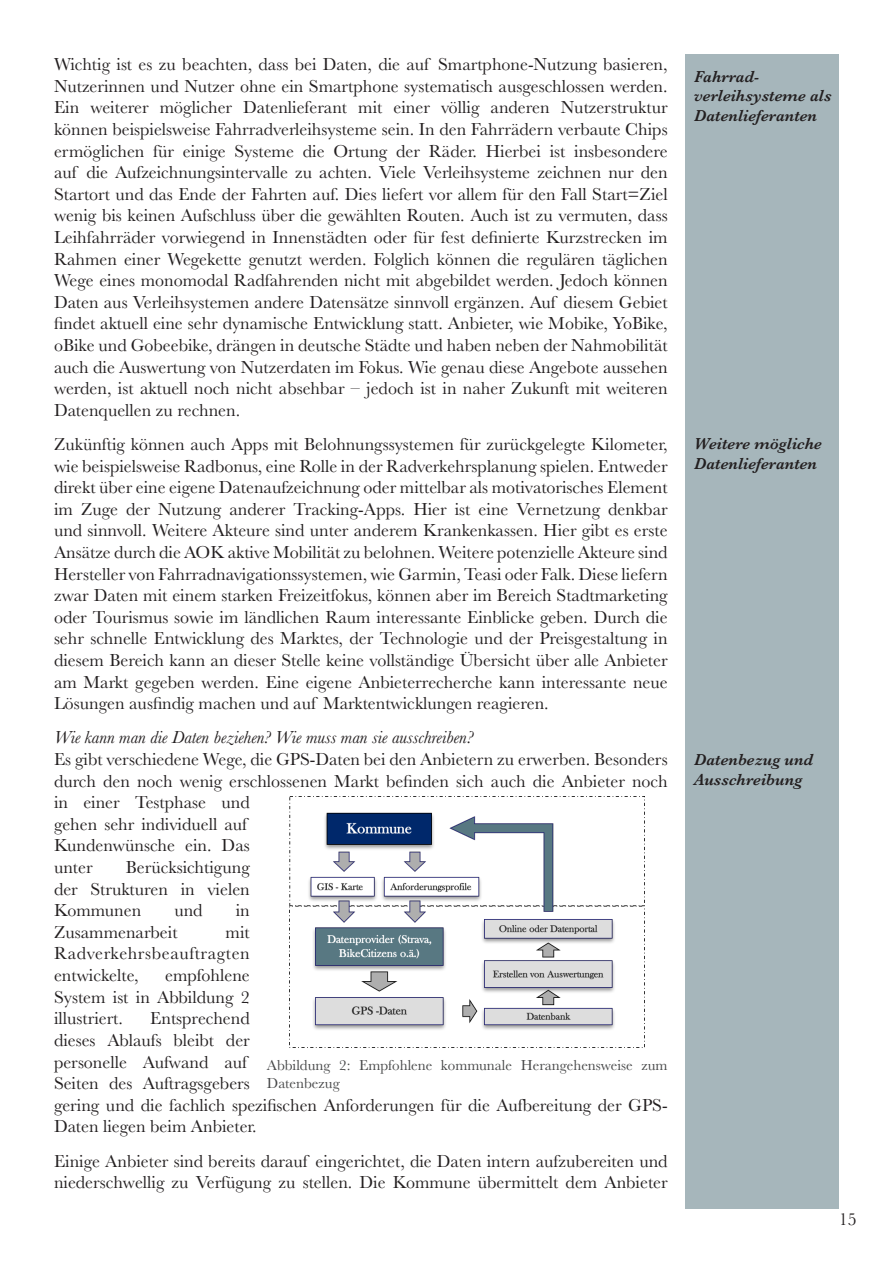
<style>
.page{position:relative;width:893px;height:1263px;background:#fff}
.page>*{position:absolute;margin:0;border:0;box-sizing:border-box;transform-origin:0 0}
.t1{font:18px/21.6px "Baskerville";color:#231f20;text-align:justify}
.t2{font:italic 18px "Baskerville";color:#231f20}
.t3{font:italic 600 16.5px/19.8px "Baskerville";color:#231f20}
.t4{font:15px/18px "Baskerville";color:#464748}
</style>
<div class="page">
<div style="left:686px;top:54px;width:153px;height:1155px;background:#a6b6bb"></div>
<img style="left:290px;top:797px;width:354px;height:251px">
<p class="t1" style="left:54px;top:53px;width:615px">Wichtig ist es zu beachten, dass bei Daten, die auf Smartphone-Nutzung basieren, Nutzerinnen und Nutzer ohne ein Smartphone systematisch ausgeschlossen werden.<br>Ein weiterer möglicher Datenlieferant mit einer völlig anderen Nutzerstruktur können beispielsweise Fahrradverleihsysteme sein. In den Fahrrädern verbaute Chips ermöglichen für einige Systeme die Ortung der Räder. Hierbei ist insbesondere auf die Aufzeichnungsintervalle zu achten. Viele Verleihsysteme zeichnen nur den Startort und das Ende der Fahrten auf. Dies liefert vor allem für den Fall Start=Ziel wenig bis keinen Aufschluss über die gewählten Routen. Auch ist zu vermuten, dass Leihfahrräder vorwiegend in Innenstädten oder für fest definierte Kurzstrecken im Rahmen einer Wegekette genutzt werden. Folglich können die regulären täglichen Wege eines monomodal Radfahrenden nicht mit abgebildet werden. Jedoch können Daten aus Verleihsystemen andere Datensätze sinnvoll ergänzen. Auf diesem Gebiet findet aktuell eine sehr dynamische Entwicklung statt. Anbieter, wie Mobike, YoBike, oBike und Gobeebike, drängen in deutsche Städte und haben neben der Nahmobilität auch die Auswertung von Nutzerdaten im Fokus. Wie genau diese Angebote aussehen werden, ist aktuell noch nicht absehbar – jedoch ist in naher Zukunft mit weiteren Datenquellen zu rechnen.</p>
<p class="t1" style="left:54px;top:433px;width:615px">Zukünftig können auch Apps mit Belohnungssystemen für zurückgelegte Kilometer, wie beispielsweise Radbonus, eine Rolle in der Radverkehrsplanung spielen. Entweder direkt über eine eigene Datenaufzeichnung oder mittelbar als motivatorisches Element im Zuge der Nutzung anderer Tracking-Apps. Hier ist eine Vernetzung denkbar und sinnvoll. Weitere Akteure sind unter anderem Krankenkassen. Hier gibt es erste Ansätze durch die AOK aktive Mobilität zu belohnen. Weitere potenzielle Akteure sind Hersteller von Fahrradnavigationssystemen, wie Garmin, Teasi oder Falk. Diese liefern zwar Daten mit einem starken Freizeitfokus, können aber im Bereich Stadtmarketing oder Tourismus sowie im ländlichen Raum interessante Einblicke geben. Durch die sehr schnelle Entwicklung des Marktes, der Technologie und der Preisgestaltung in diesem Bereich kann an dieser Stelle keine vollständige Übersicht über alle Anbieter am Markt gegeben werden. Eine eigene Anbieterrecherche kann interessante neue Lösungen ausfindig machen und auf Marktentwicklungen reagieren.</p>
<p class="t2" style="left:54px;top:728px;width:421px">Wie kann man die Daten beziehen? Wie muss man sie ausschreiben?</p>
<p class="t1" style="left:54px;top:748px;width:615px;text-align:left">Es gibt verschiedene Wege, die GPS-Daten bei den Anbietern zu erwerben. Besonders durch den noch wenig erschlossenen Markt befinden sich auch die Anbieter noch in einer Testphase und<br>gehen sehr individuell auf<br>Kundenwünsche ein. Das<br>unter</p>
<p class="t1" style="left:54px;top:856px;width:197px;text-indent:72px">Berücksichtigung der Strukturen in vielen Kommunen</p>
<p class="t1" style="left:174px;top:899px;width:30px">und</p>
<p class="t1" style="left:236px;top:899px;width:16px">in</p>
<p class="t1" style="left:54px;top:921px;width:125px">Zusammenarbeit</p>
<p class="t1" style="left:54px;top:921px;width:197px;text-indent:172px">mit Radverkehrsbeauftragten entwickelte,</p>
<p class="t1" style="left:54px;top:964px;width:197px;text-indent:111px">empfohlene System ist in Abbildung 2 illustriert.</p>
<p class="t1" style="left:54px;top:1007px;width:615px;text-align:left;text-indent:96px">Entsprechend<br>dieses Ablaufs bleibt der<br>personelle Aufwand auf<br>Seiten des Auftragsgebers<br>gering und die fachlich spezifischen Anforderungen für die Aufbereitung der GPS-Daten liegen beim Anbieter.</p>
<p class="t1" style="left:54px;top:1150px;width:615px">Einige Anbieter sind bereits darauf eingerichtet, die Daten intern aufzubereiten und niederschwellig zu Verfügung zu stellen. Die Kommune übermittelt dem Anbieter</p>
<p class="t4" style="left:267px;top:1056px;width:402px">Abbildung 2: Empfohlene kommunale Herangehensweise zum<br>Datenbezug</p>
<p class="t3" style="left:694px;top:66px;width:139px">Fahrrad&shy;verleihsysteme als<br>Datenlieferanten</p>
<p class="t3" style="left:694px;top:434px;width:129px">Weitere mögliche<br>Datenlieferanten</p>
<p class="t3" style="left:694px;top:749px;width:121px">Datenbezug und<br>Ausschreibung</p>
<p class="t1" style="left:839px;top:1208px;width:19px">15</p>
</div>
